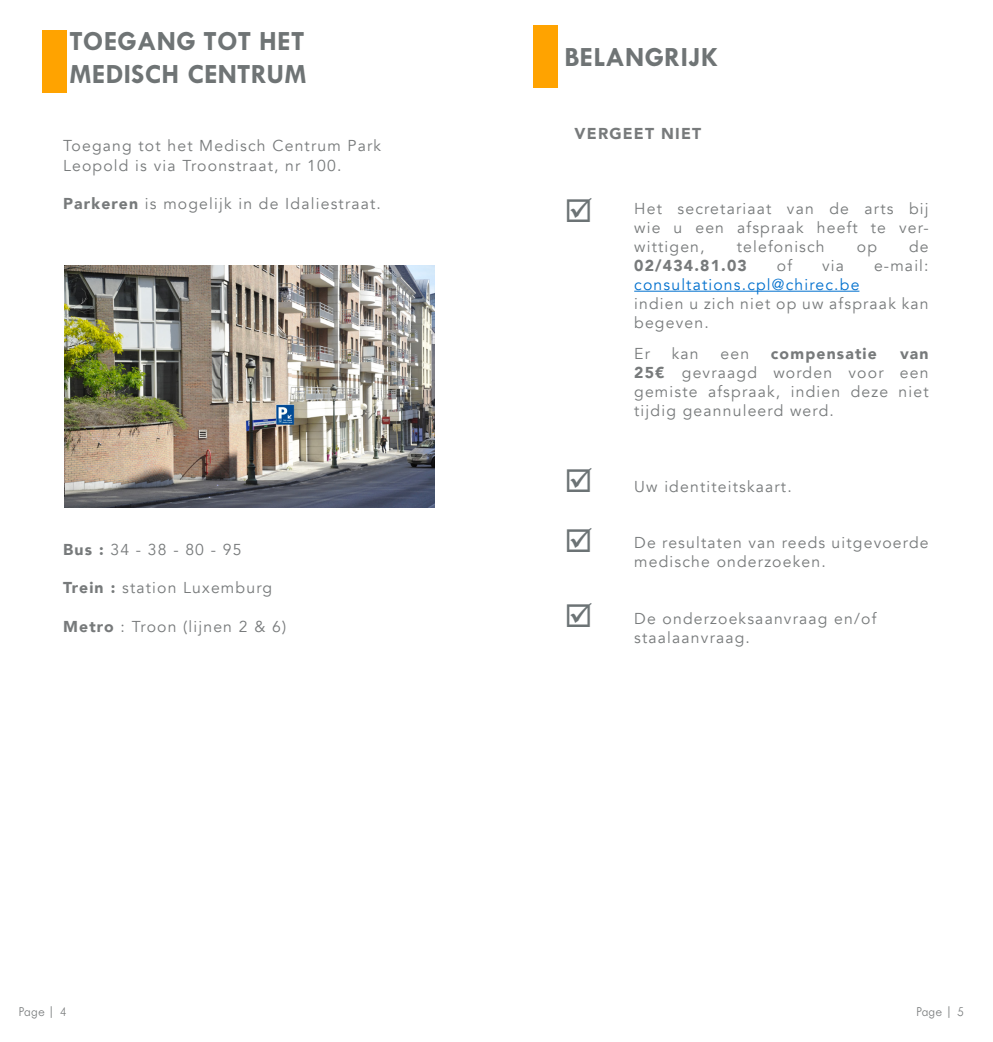
<style>
.page{position:relative;width:993px;height:1042px;background:#fff}
.page>*{position:absolute;margin:0;border:0;box-sizing:border-box;transform-origin:0 0}
.t1{font:700 28px/33.2px "Tw Cen MT Std";letter-spacing:.01em;color:#6f7475}
.t2{font:15.75px/18.9px "Avenir";letter-spacing:.075em;color:#777a7b}
.t3{font:900 15.75px "Avenir";letter-spacing:.075em;color:#777a7b}
.t4{font:15.75px "Avenir";letter-spacing:.075em;color:#0070ce}
.t5{font:300 14px "Tw Cen MT Std";color:#777a7b}
.s1{font-weight:900}
.s2{color:#fff}
</style>
<div class="page">
<div style="left:42px;top:30px;width:25px;height:62px;background:#ffa300"></div>
<div style="left:533px;top:25px;width:25px;height:62px;background:#ffa300"></div>
<hr style="left:634px;top:291px;width:225px;height:1px;background:#0070ce">
<img style="left:64px;top:265px;width:370px;height:242px">
<h1 class="t1" style="left:69px;top:25px;width:239px">TOEGANG TOT HET<br>MEDISCH CENTRUM</h1>
<p class="t2" style="left:63px;top:137px;width:319px">Toegang tot het Medisch Centrum Park<br>Leopold is via Troonstraat, nr 100.</p>
<p class="t2" style="left:63px;top:195px;width:319px"><span class="s1">Parkeren</span> is mogelijk in de Idaliestraat.</p>
<p class="t2" style="left:63px;top:540px;width:180px"><span class="s1">Bus :</span> 34 - 38 - 80 - 95</p>
<p class="t2" style="left:63px;top:578px;width:210px"><span class="s1">Trein :</span> station Luxemburg</p>
<p class="t2" style="left:63px;top:617px;width:224px"><span class="s1">Metro</span> : Troon (lijnen 2 &amp; 6)</p>
<h1 class="t1" style="left:564px;top:40px;width:155px">BELANGRIJK</h1>
<p class="t3" style="left:574px;top:120px;width:128px">VERGEET NIET</p>
<p class="t2" style="left:634px;top:200px;width:296px;text-align:justify">Het secretariaat van de arts bij wie u een afspraak heeft te ver&shy;wittigen,</p>
<p class="t2" style="left:736px;top:238px;width:89px">telefonisch</p>
<p class="t2" style="left:856px;top:238px;width:22px">op</p>
<p class="t2" style="left:908px;top:238px;width:21px">de</p>
<p class="t3" style="left:634px;top:252px;width:114px">02/434.81.03</p>
<p class="t2" style="left:776px;top:256px;width:17px">of</p>
<p class="t2" style="left:821px;top:256px;width:23px">via</p>
<p class="t2" style="left:873px;top:256px;width:56px">e-mail:</p>
<p class="t4" style="left:634px;top:275px;width:227px">consultations.cpl@chirec.be</p>
<p class="t2" style="left:634px;top:294px;width:296px">indien u zich niet op uw afspraak kan begeven.</p>
<p class="t2" style="left:634px;top:345px;width:17px">Er</p>
<p class="t2" style="left:671px;top:345px;width:28px">kan</p>
<p class="t2" style="left:720px;top:345px;width:30px">een</p>
<p class="t3" style="left:770px;top:340px;width:108px">compensatie</p>
<p class="t2" style="left:634px;top:345px;width:296px;text-align:justify;text-indent:266px"><span class="s1">van 25€</span> gevraagd worden voor een gemiste afspraak, indien deze niet tijdig geannuleerd werd.</p>
<p class="t2" style="left:634px;top:477px;width:159px">Uw identiteitskaart.</p>
<p class="t2" style="left:634px;top:534px;width:296px">De resultaten van reeds uitgevoerde medische onderzoeken.</p>
<p class="t2" style="left:634px;top:609px;width:243px">De onderzoeksaanvraag en/of staalaanvraag.</p>
<p class="t5" style="left:19px;top:1004px;width:49px">Page <span class="s2">|</span> 4</p>
<p class="t5" style="left:915px;top:1004px;width:49px">Page <span class="s2">|</span> 5</p>
</div>
